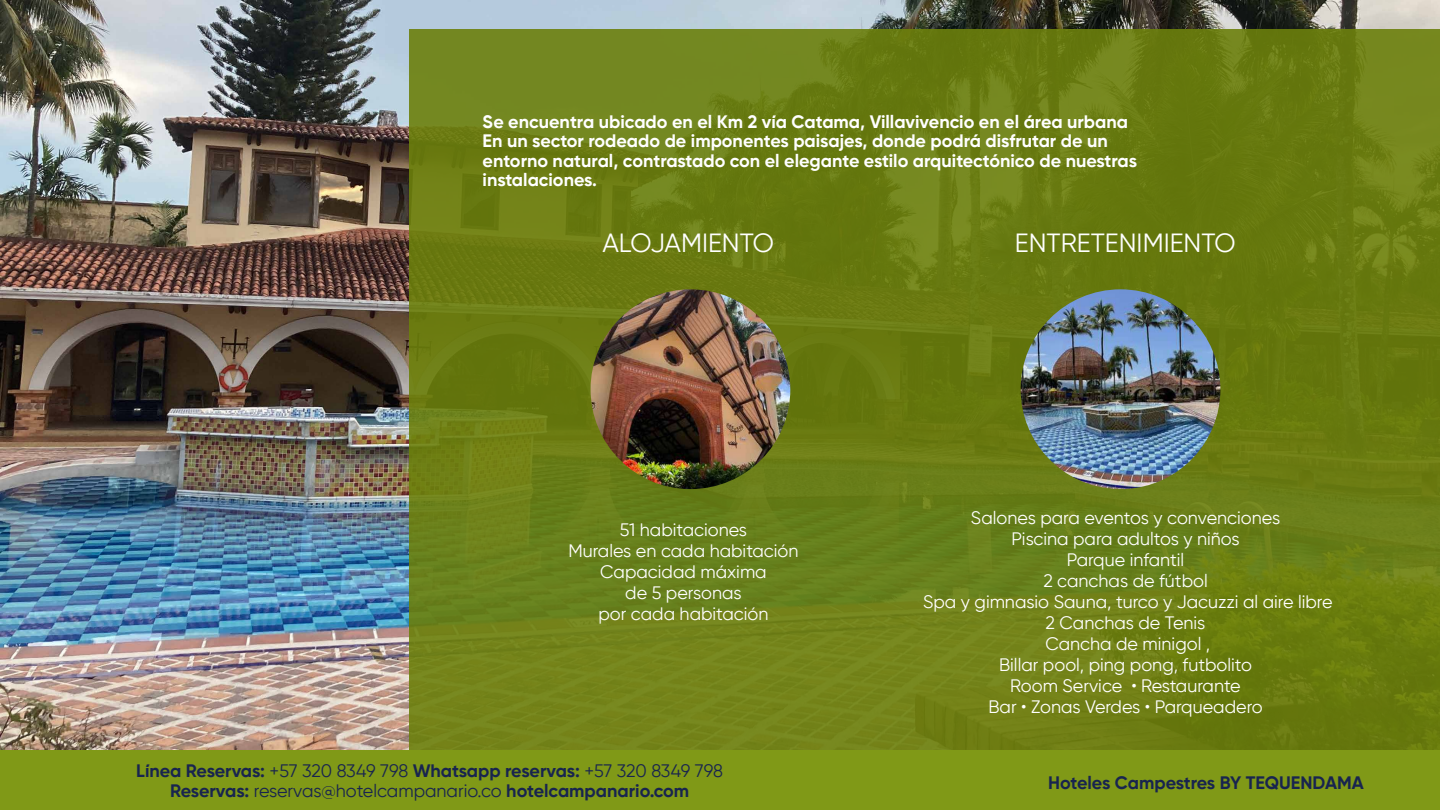
<style>
.page{position:relative;width:1440px;height:810px;background:#fff}
.page>*{position:absolute;margin:0;border:0;box-sizing:border-box;transform-origin:0 0}
.t1{font:26.25px "Gilroy";color:#fff}
.t2{font:18px/21px "Gilroy";color:#fff;text-align:center}
.t3{font:700 18px/19.5px "Gilroy";color:#fff}
.t4{font:700 18px/19.5px "Gilroy";color:#18244f;text-align:center}
.s1{font-weight:400}
</style>
<div class="page">
<img style="left:0;top:0;width:1440px;height:750px">
<div style="left:410px;top:29px;width:1030px;height:752px;background:linear-gradient(to right,#6e811a,#697b11)"></div>
<img style="left:591px;top:289px;width:199px;height:200px;border-radius:100px">
<div style="left:0;top:750px;width:1440px;height:60px;background:#809917"></div>
<img style="left:1021px;top:289px;width:199px;height:200px;border-radius:99px">
<p class="t3" style="left:483px;top:112px;width:656px">Se encuentra ubicado en el Km 2 vía Catama, Villavivencio en el área urbana En un sector rodeado de imponentes paisajes, donde podrá disfrutar de un entorno natural, contrastado con el elegante estilo arquitectónico de nuestras instalaciones.</p>
<h1 class="t1" style="left:602px;top:227px;width:173px">ALOJAMIENTO</h1>
<p class="t2" style="left:568px;top:519px;width:232px">51 habitaciones<br>Murales en cada habitación<br>Capacidad máxima<br>de 5 personas<br>por cada habitación</p>
<p class="t4" style="left:136px;top:761px;width:588px">Línea Reservas: <span class="s1">+57 320 8349 798</span> Whatsapp reservas: <span class="s1">+57 320 8349 798<br></span>Reservas: <span class="s1">reservas@hotelcampanario.co</span> hotelcampanario.com</p>
<h1 class="t1" style="left:1015px;top:227px;width:222px">ENTRETENIMIENTO</h1>
<p class="t2" style="left:923px;top:507px;width:411px">Salones para eventos y convenciones<br>Piscina para adultos y niños<br>Parque infantil<br>2 canchas de fútbol<br>Spa y gimnasio Sauna, turco y Jacuzzi al aire libre<br>2 Canchas de Tenis<br>Cancha de minigol ,<br>Billar pool, ping pong, futbolito<br>Room Service • Restaurante<br>Bar • Zonas Verdes • Parqueadero</p>
<p class="t4" style="left:1048px;top:773px;width:317px">Hoteles Campestres BY TEQUENDAMA</p>
</div>
